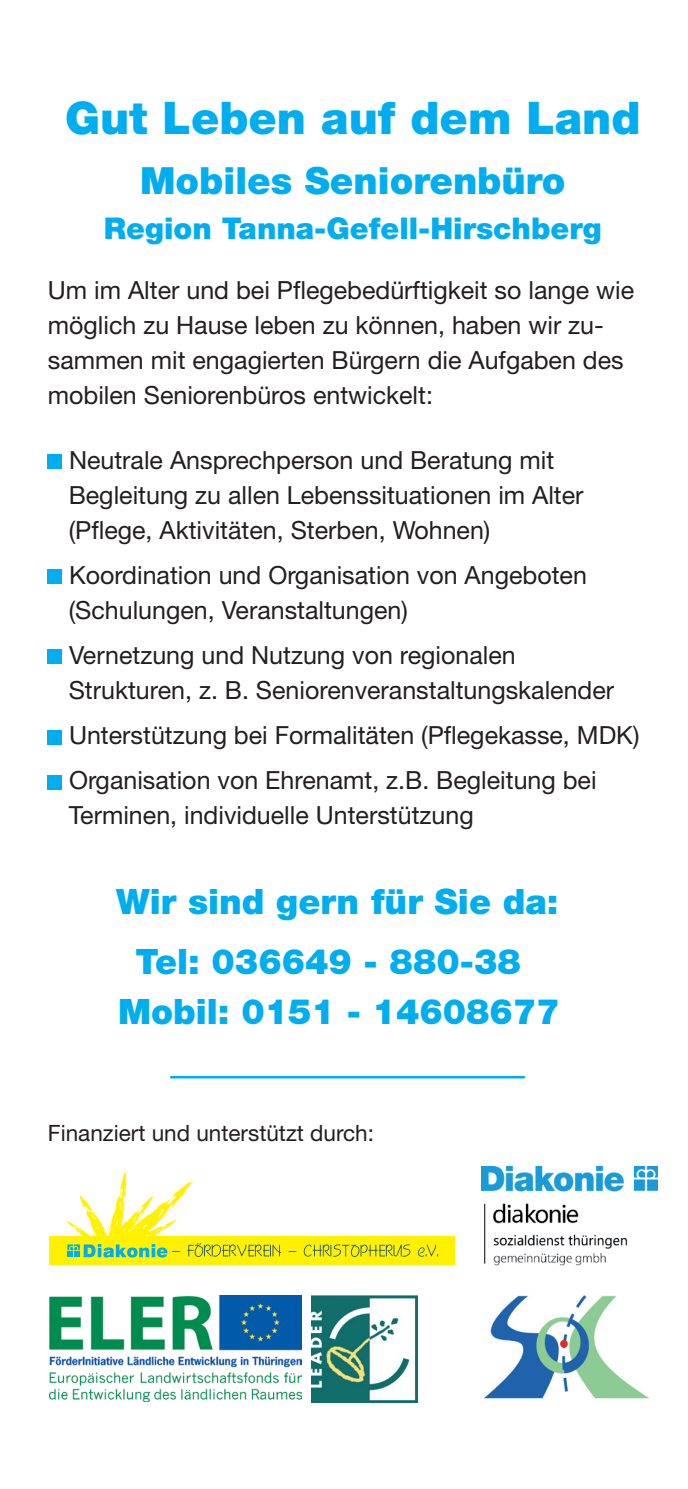
<style>
.page{position:relative;width:688px;height:1489px;background:#fff}
.page>*{position:absolute;margin:0;border:0;box-sizing:border-box;transform-origin:0 0}
.t1{font:900 45px "Helvetica Neue LT Std";color:#00aeef}
.t2{font:900 37.5px "Helvetica Neue LT Std";color:#00aeef}
.t3{font:900 35px/60px "Helvetica Neue LT Std";color:#00aeef;text-align:center}
.t4{font:900 30px "Helvetica Neue LT Std";color:#00aeef}
.t5{font:25px/35px "Helvetica Neue LT Std";color:#231f20}
.t6{font:22.5px "Helvetica Neue LT Std";color:#231f20}
</style>
<div class="page">
<div style="left:48px;top:455px;width:14px;height:14px;background:#00aeef"></div>
<div style="left:48px;top:570px;width:14px;height:14px;background:#00aeef"></div>
<div style="left:48px;top:650px;width:14px;height:14px;background:#00aeef"></div>
<div style="left:48px;top:730px;width:14px;height:14px;background:#00aeef"></div>
<div style="left:48px;top:775px;width:14px;height:14px;background:#00aeef"></div>
<hr style="left:170px;top:1075px;width:354px;height:3px;background:#00aeef">
<img style="left:481px;top:1166px;width:176px;height:98px">
<div style="left:49px;top:1235px;width:405px;height:29px;background:#fff101"></div>
<svg style="left:66px;top:1170px;width:372px;height:87px"></svg>
<img style="left:50px;top:1295px;width:251px;height:106px">
<img style="left:311px;top:1295px;width:107px;height:106px">
<img style="left:484px;top:1295px;width:164px;height:104px">
<h1 class="t1" style="left:65px;top:91px;width:577px">Gut Leben auf dem Land</h1>
<h2 class="t2" style="left:140px;top:158px;width:427px">Mobiles Seniorenbüro</h2>
<p class="t4" style="left:104px;top:210px;width:499px">Region Tanna-Gefell-Hirschberg</p>
<p class="t5" style="left:48px;top:272px;width:587px">Um im Alter und bei Pflegebedürftigkeit so lange wie möglich zu Hause leben zu können, haben wir zu&shy;sammen mit engagierten Bürgern die Aufgaben des mobilen Seniorenbüros entwickelt:</p>
<p class="t5" style="left:69px;top:442px;width:516px">Neutrale Ansprechperson und Beratung mit<br>Begleitung zu allen Lebenssituationen im Alter (Pflege, Aktivitäten, Sterben, Wohnen)</p>
<p class="t5" style="left:69px;top:557px;width:519px">Koordination und Organisation von Angeboten (Schulungen, Veranstaltungen)</p>
<p class="t5" style="left:69px;top:637px;width:546px">Vernetzung und Nutzung von regionalen<br>Strukturen, z. B. Seniorenveranstaltungskalender</p>
<p class="t5" style="left:69px;top:712px;width:571px;line-height:45px">Unterstützung bei Formalitäten (Pflegekasse, MDK)<br>Organisation von Ehrenamt, z.B. Begleitung bei</p>
<p class="t5" style="left:69px;top:797px;width:406px">Terminen, individuelle Unterstützung</p>
<h3 class="t3" style="left:116px;top:871px;width:444px">Wir sind gern für Sie da:<br>Tel: 036649 - 880-38</h3>
<h3 class="t3" style="left:118px;top:981px;width:443px">Mobil: 0151 - 14608677</h3>
<p class="t6" style="left:48px;top:1119px;width:327px">Finanziert und unterstützt durch:</p>
</div>
